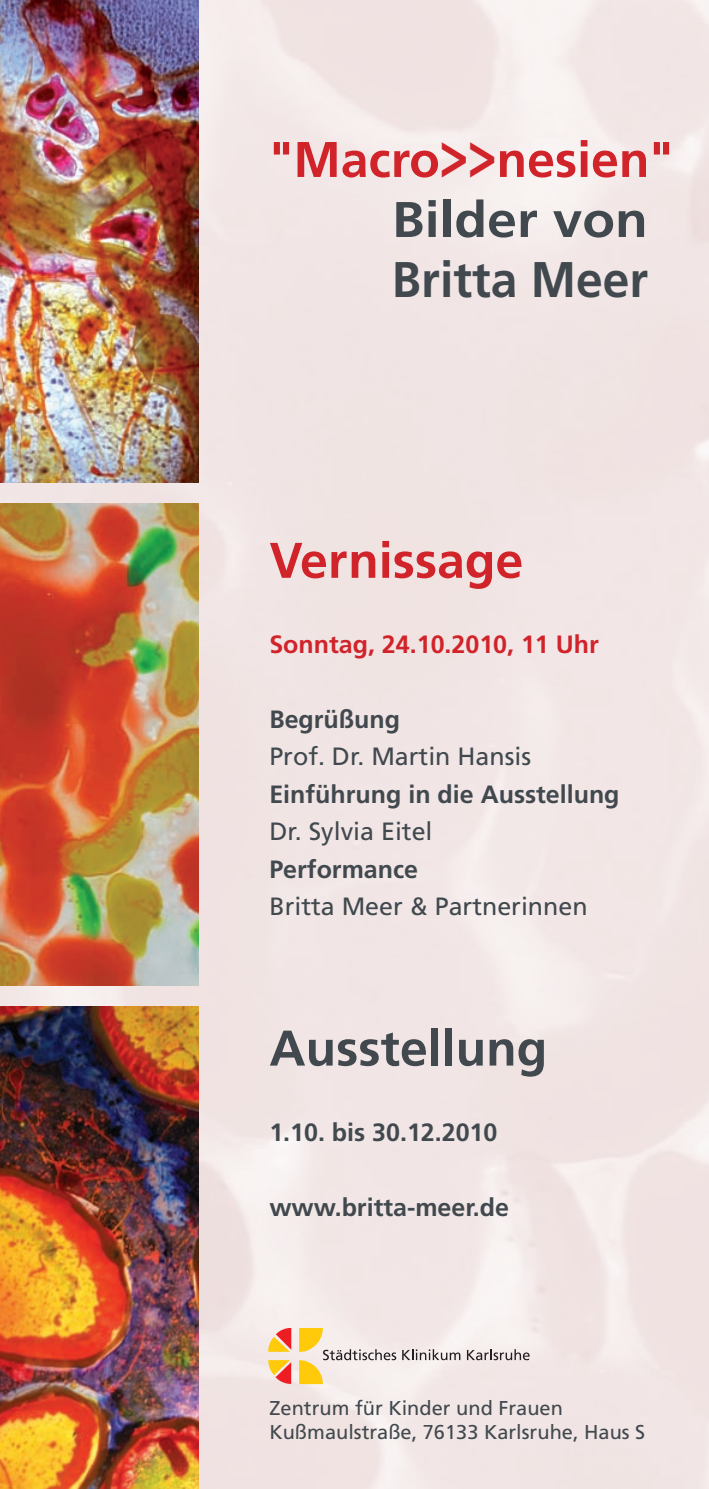
<style>
.page{position:relative;width:709px;height:1489px;background:#fff}
.page>*{position:absolute;margin:0;border:0;box-sizing:border-box;transform-origin:0 0}
.t1{font:700 50px/60px "Frutiger";color:#41494e;scale:1.07 1}
.t2{font:700 50px "Frutiger";color:#41494e}
.t3{font:700 50px "Frutiger";color:#d1232a}
.t4{font:700 25px "Frutiger";color:#41494e}
.t5{font:25px "Frutiger";color:#41494e}
.t6{font:700 25px "Frutiger";color:#d1232a}
.t7{font:20px/24px "Frutiger";color:#41494e}
.s1{color:#d1232a}
.s2{font-size:67.5px;color:#d1232a}
</style>
<div class="page">
<img style="left:0;top:0;width:709px;height:1488px">
<svg style="left:268px;top:1359px;width:23px;height:24px"></svg>
<svg style="left:268px;top:1327px;width:23px;height:24px"></svg>
<svg style="left:299px;top:1327px;width:97px;height:56px;background:#ecddbe"></svg>
<svg style="left:402px;top:1348px;width:58px;height:12px"></svg>
<svg style="left:467px;top:1348px;width:62px;height:12px"></svg>
<img style="left:0;top:0;width:198px;height:482px">
<img style="left:0;top:503px;width:198px;height:482px">
<img style="left:0;top:1006px;width:198px;height:482px">
<h1 class="t1" style="left:392px;top:129px;width:264px;text-indent:-123px"><span class="s1">"Macro</span><span class="s2">&gt;&gt;</span><span class="s1">nesien"<br></span>Bilder von<br>Britta Meer</h1>
<h1 class="t3" style="left:269px;top:531px;width:255px">Vernissage</h1>
<p class="t6" style="left:269px;top:629px;width:331px">Sonntag, 24.10.2010, 11 Uhr</p>
<p class="t4" style="left:269px;top:704px;width:132px">Begrüßung</p>
<p class="t5" style="left:269px;top:742px;width:263px">Prof. Dr. Martin Hansis</p>
<p class="t4" style="left:269px;top:779px;width:352px">Einführung in die Ausstellung</p>
<p class="t5" style="left:269px;top:817px;width:165px">Dr. Sylvia Eitel</p>
<p class="t4" style="left:269px;top:854px;width:150px">Performance</p>
<p class="t5" style="left:269px;top:892px;width:320px">Britta Meer &amp; Partnerinnen</p>
<h1 class="t2" style="left:269px;top:1018px;width:279px">Ausstellung</h1>
<p class="t4" style="left:269px;top:1117px;width:229px">1.10. bis 30.12.2010</p>
<p class="t4" style="left:269px;top:1192px;width:241px">www.britta-meer.de</p>
<p class="t7" style="left:269px;top:1395px;width:377px">Zentrum für Kinder und Frauen<br>Kußmaulstraße, 76133 Karlsruhe, Haus S</p>
</div>
